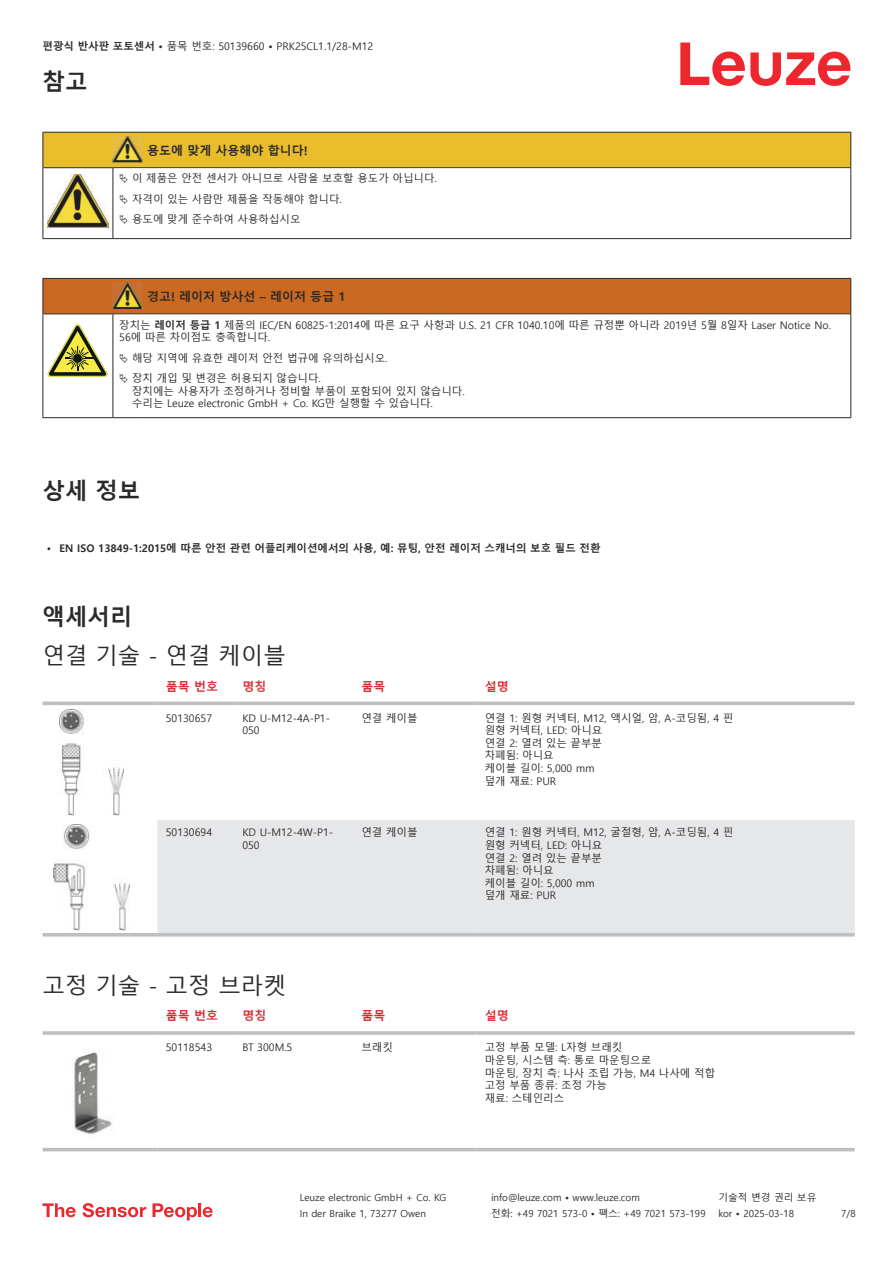
<style>
.page{position:relative;width:893px;height:1263px;background:#fff}
.page>*{position:absolute;margin:0;border:0;box-sizing:border-box;transform-origin:0 0}
.t1{font:22.5px "Malgun Gothic";color:#2b292a}
.t2{font:700 22.5px "Malgun Gothic";color:#2b292a}
.t3{font:700 12px "Malgun Gothic";color:#2b292a}
.t4{font:700 12px "Malgun Gothic";color:#db2a30}
.t5{font:10.5px/12.6px "Malgun Gothic";color:#2b292a}
.t6{font:700 10.5px "Malgun Gothic";color:#2b292a}
.t7{font:9.75px "Malgun Gothic";color:#2b292a}
.s1{font-weight:700}
</style>
<div class="page">
<svg style="left:680px;top:43px;width:170px;height:43px"></svg>
<svg style="left:43px;top:867px;width:812px;height:70px"></svg>
<div style="left:157px;top:820px;width:698px;height:113px;background:#e6e7e9"></div>
<svg style="left:43px;top:701px;width:114px;height:4px"></svg>
<svg style="left:157px;top:701px;width:77px;height:4px"></svg>
<svg style="left:234px;top:701px;width:119px;height:4px"></svg>
<svg style="left:353px;top:701px;width:123px;height:4px"></svg>
<svg style="left:476px;top:701px;width:379px;height:4px;background:#c6c8c9"></svg>
<hr style="left:43px;top:933px;width:114px;height:3px;background:#bdbfc1">
<hr style="left:157px;top:933px;width:77px;height:3px;background:#bdbfc1">
<hr style="left:234px;top:933px;width:119px;height:3px;background:#bdbfc1">
<hr style="left:353px;top:933px;width:123px;height:3px;background:#bdbfc1">
<hr style="left:476px;top:933px;width:379px;height:3px;background:#bdbfc1">
<img style="left:59px;top:709px;width:65px;height:107px">
<img style="left:54px;top:824px;width:75px;height:106px">
<svg style="left:43px;top:1147px;width:812px;height:5px;fill:#eff0f0"></svg>
<hr style="left:43px;top:1031px;width:114px;height:4px;background:#bdbfc1">
<hr style="left:157px;top:1031px;width:77px;height:4px;background:#c8cacc">
<hr style="left:234px;top:1031px;width:119px;height:4px;background:#c3c5c7">
<hr style="left:353px;top:1031px;width:123px;height:4px;background:#bdbfc1">
<hr style="left:476px;top:1031px;width:379px;height:4px;background:#c8cacc">
<hr style="left:43px;top:1148px;width:114px;height:3px;background:#bdbfc1">
<hr style="left:157px;top:1148px;width:77px;height:3px;background:#bdbfc1">
<hr style="left:234px;top:1148px;width:119px;height:3px;background:#bdbfc1">
<hr style="left:353px;top:1148px;width:123px;height:3px;background:#bdbfc1">
<hr style="left:476px;top:1148px;width:379px;height:3px;background:#bdbfc1">
<img style="left:72px;top:1051px;width:41px;height:84px">
<svg style="left:43px;top:1203px;width:33px;height:14px"></svg>
<svg style="left:83px;top:1203px;width:63px;height:14px"></svg>
<svg style="left:153px;top:1203px;width:44px;height:17px"></svg>
<hr style="left:198px;top:1203px;width:3px;height:14px;background:#ed272d">
<svg style="left:203px;top:1207px;width:10px;height:10px"></svg>
<hr style="left:43px;top:238px;width:70px;height:1px;background:#2b292a">
<hr style="left:113px;top:238px;width:30px;height:1px;background:#2b292a">
<hr style="left:143px;top:238px;width:708px;height:1px;background:#2b292a">
<div style="left:44px;top:279px;width:806px;height:34px;background:#ca691f"></div>
<svg style="left:44px;top:314px;width:806px;height:103px"></svg>
<hr style="left:43px;top:278px;width:70px;height:1px;background:#2b292a">
<hr style="left:43px;top:279px;width:1px;height:34px;background:#2b292a">
<hr style="left:43px;top:313px;width:70px;height:1px;background:#2b292a">
<hr style="left:113px;top:278px;width:30px;height:1px;background:#2b292a">
<hr style="left:113px;top:313px;width:30px;height:1px;background:#2b292a">
<hr style="left:143px;top:278px;width:708px;height:1px;background:#2b292a">
<hr style="left:850px;top:279px;width:1px;height:34px;background:#2b292a">
<hr style="left:143px;top:313px;width:708px;height:1px;background:#2b292a">
<hr style="left:43px;top:314px;width:1px;height:99px;background:#2b292a">
<hr style="left:113px;top:314px;width:1px;height:99px;background:#2b292a">
<hr style="left:850px;top:314px;width:1px;height:99px;background:#2b292a">
<hr style="left:43px;top:417px;width:70px;height:1px;background:#2b292a">
<hr style="left:113px;top:417px;width:30px;height:1px;background:#2b292a">
<hr style="left:143px;top:417px;width:708px;height:1px;background:#2b292a">
<img style="left:113px;top:283px;width:30px;height:26px">
<svg style="left:47px;top:324px;width:60px;height:53px"></svg>
<svg style="left:115px;top:315px;width:734px;height:98px"></svg>
<svg style="left:43px;top:132px;width:808px;height:106px"></svg>
<svg style="left:120px;top:353px;width:8px;height:10px"></svg>
<svg style="left:120px;top:373px;width:8px;height:10px"></svg>
<p class="t5" style="left:43px;top:40px;width:332px"><span class="s1">편광식 반사판 포토센서 •</span> 품목 번호: 50139660 <span class="s1">•</span> PRK25CL1.1/28-M12</p>
<h1 class="t2" style="left:43px;top:69px;width:46px">참고</h1>
<p class="t3" style="left:147px;top:144px;width:162px">용도에 맞게 사용해야 합니다!</p>
<p class="t5" style="left:132px;top:169px;width:306px;line-height:20.2px">이 제품은 안전 센서가 아니므로 사람을 보호할 용도가 아닙니다. 자격이 있는 사람만 제품을 작동해야 합니다.<br>용도에 맞게 준수하여 사용하십시오</p>
<p class="t3" style="left:147px;top:290px;width:200px">경고! 레이저 방사선 – 레이저 등급 1</p>
<p class="t5" style="left:119px;top:319px;width:713px">장치는 <span class="s1">레이저 등급 1</span> 제품의 IEC/EN 60825-1:2014에 따른 요구 사항과 U.S. 21 CFR 1040.10에 따른 규정뿐 아니라 2019년 5월 8일자 Laser Notice No.<br>56에 따른 차이점도 충족합니다.</p>
<p class="t5" style="left:132px;top:348px;width:257px;line-height:20.2px">해당 지역에 유효한 레이저 안전 법규에 유의하십시오. 장치 개입 및 변경은 허용되지 않습니다.</p>
<p class="t5" style="left:132px;top:385px;width:334px">장치에는 사용자가 조정하거나 정비할 부품이 포함되어 있지 않습니다. 수리는 Leuze electronic GmbH + Co. KG만 실행할 수 있습니다.</p>
<h1 class="t2" style="left:43px;top:477px;width:99px">상세 정보</h1>
<p class="t6" style="left:47px;top:542px;width:555px">• EN ISO 13849-1:2015에 따른 안전 관련 어플리케이션에서의 사용, 예: 뮤팅, 안전 레이저 스캐너의 보호 필드 전환</p>
<h1 class="t2" style="left:43px;top:604px;width:91px">액세서리</h1>
<h1 class="t1" style="left:43px;top:643px;width:245px">연결 기술 - 연결 케이블</h1>
<p class="t4" style="left:166px;top:679px;width:54px">품목 번호</p>
<p class="t4" style="left:242px;top:679px;width:25px">명칭</p>
<p class="t4" style="left:361px;top:679px;width:25px">품목</p>
<p class="t4" style="left:485px;top:679px;width:25px">설명</p>
<p class="t5" style="left:166px;top:712px;width:48px">50130657</p>
<p class="t5" style="left:242px;top:712px;width:89px">KD U-M12-4A-P1-<br>050</p>
<p class="t5" style="left:361px;top:712px;width:58px">연결 케이블</p>
<p class="t5" style="left:485px;top:712px;width:250px">연결 1: 원형 커넥터, M12, 액시얼, 암, A-코딩됨, 4 핀 원형 커넥터, LED: 아니요<br>연결 2: 열려 있는 끝부분<br>차폐됨: 아니요<br>케이블 길이: 5,000 mm<br>덮개 재료: PUR</p>
<p class="t5" style="left:166px;top:826px;width:48px">50130694</p>
<p class="t5" style="left:242px;top:826px;width:92px">KD U-M12-4W-P1-<br>050</p>
<p class="t5" style="left:361px;top:826px;width:58px">연결 케이블</p>
<p class="t5" style="left:485px;top:826px;width:250px">연결 1: 원형 커넥터, M12, 굴절형, 암, A-코딩됨, 4 핀 원형 커넥터, LED: 아니요<br>연결 2: 열려 있는 끝부분<br>차폐됨: 아니요<br>케이블 길이: 5,000 mm<br>덮개 재료: PUR</p>
<h1 class="t1" style="left:43px;top:972px;width:245px">고정 기술 - 고정 브라켓</h1>
<p class="t4" style="left:166px;top:1009px;width:54px">품목 번호</p>
<p class="t4" style="left:242px;top:1009px;width:25px">명칭</p>
<p class="t4" style="left:361px;top:1009px;width:25px">품목</p>
<p class="t4" style="left:485px;top:1009px;width:25px">설명</p>
<p class="t5" style="left:166px;top:1041px;width:48px">50118543</p>
<p class="t5" style="left:242px;top:1041px;width:51px">BT 300M.5</p>
<p class="t5" style="left:361px;top:1041px;width:33px">브래킷</p>
<p class="t5" style="left:485px;top:1041px;width:232px">고정 부품 모델: L자형 브래킷<br>마운팅, 시스템 측: 통로 마운팅으로<br>마운팅, 장치 측: 나사 조립 가능, M4 나사에 적합 고정 부품 종류: 조정 가능<br>재료: 스테인리스</p>
<p class="t7" style="left:300px;top:1192px;width:148px">Leuze electronic GmbH + Co. KG</p>
<p class="t7" style="left:491px;top:1192px;width:150px">info@leuze.com • www.leuze.com</p>
<p class="t7" style="left:718px;top:1192px;width:100px">기술적 변경 권리 보유</p>
<p class="t7" style="left:300px;top:1208px;width:128px">In der Braike 1, 73277 Owen</p>
<p class="t7" style="left:491px;top:1208px;width:216px">전화: +49 7021 573-0 • 팩스: +49 7021 573-199</p>
<p class="t7" style="left:718px;top:1208px;width:77px">kor • 2025-03-18</p>
<p class="t7" style="left:841px;top:1208px;width:16px">7/8</p>
</div>
